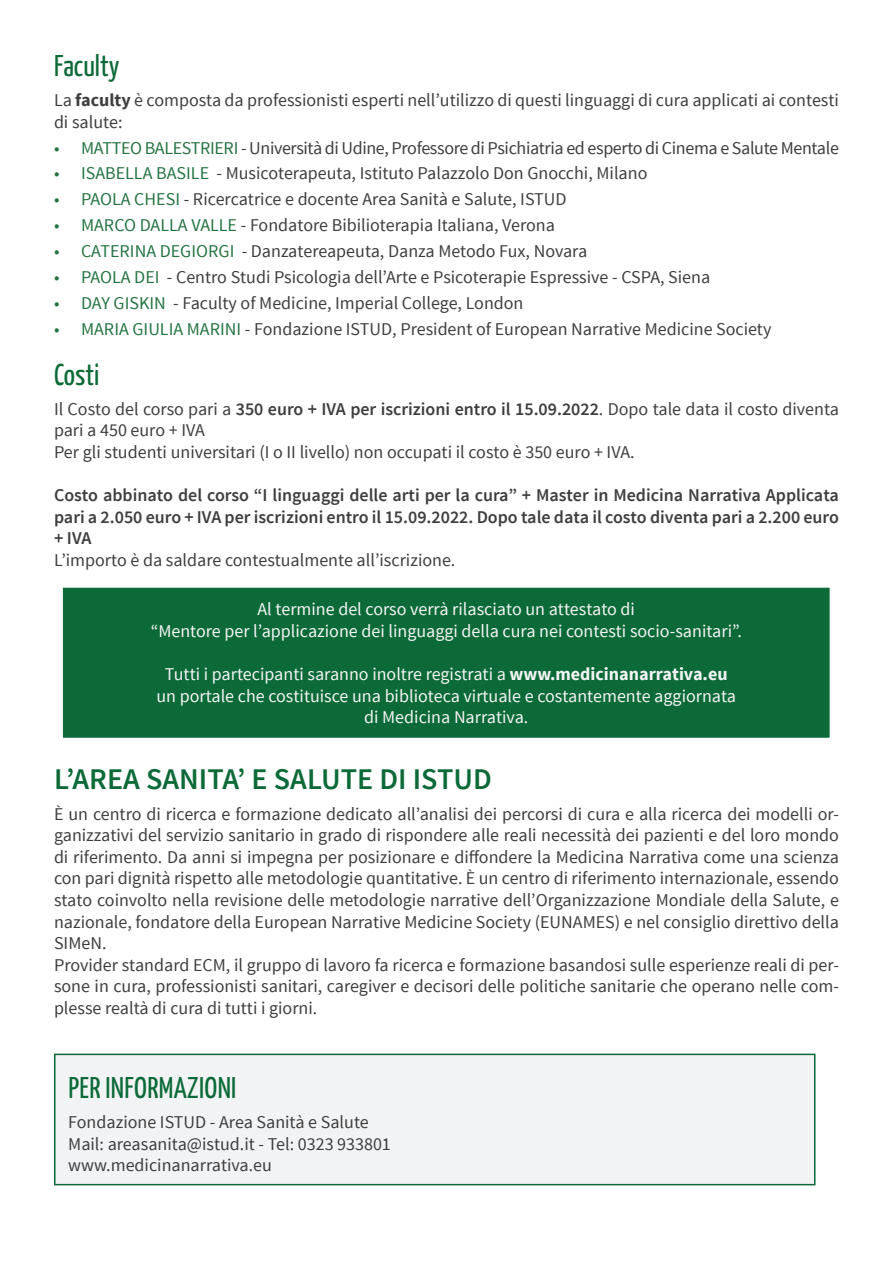
<style>
.page{position:relative;width:893px;height:1263px;background:#fff}
.page>*{position:absolute;margin:0;border:0;box-sizing:border-box;transform-origin:0 0}
.Stile_di_paragrafo_2{font:600 30px "Source Sans Pro";color:#0c6a38}
.Stile_di_paragrafo_2-2{font:30px "Yanone Kaffeesatz";letter-spacing:.01em;color:#0c6a38}
.t1{font:18px/21.6px "Source Sans Pro";color:#3e3e3f;text-align:justify}
.t2{font:18px "Source Sans Pro";color:#f4f5f5}
.t3{font:600 18px/21.6px "Source Sans Pro";color:#3e3e3f;text-align:justify}
.t4{font:18px "Source Sans Pro";letter-spacing:-.02em;color:#3e3e3f}
.s1{font-weight:700}
.s2{color:#247342}
.s3{font-weight:600}
</style>
<div class="page">
<div style="left:55px;top:1054px;width:760px;height:131px;background:#f2f3f4"></div>
<div style="left:54px;top:1054px;width:761px;height:131px;border:2px solid #0c6a38"></div>
<div style="left:64px;top:588px;width:765px;height:149px;background:#0c6a38"></div>
<div style="left:63px;top:588px;width:767px;height:150px;border:2px solid #0c6a38"></div>
<p class="Stile_di_paragrafo_2-2" style="left:54px;top:47px;width:67px">Faculty</p>
<p class="t1" style="left:54px;top:90px;width:786px">La <span class="s1">faculty</span> è composta da professionisti esperti nell’utilizzo di questi linguaggi di cura applicati ai contesti di salute:</p>
<p class="t4" style="left:54px;top:136px;width:786px"><span class="s2">• MATTEO BALESTRIERI</span> - Università di Udine, Professore di Psichiatria ed esperto di Cinema e Salute Mentale</p>
<p class="t1" style="left:54px;top:163px;width:595px"><span class="s2">• ISABELLA BASILE</span> - Musicoterapeuta, Istituto Palazzolo Don Gnocchi, Milano</p>
<p class="t1" style="left:54px;top:189px;width:514px"><span class="s2">• PAOLA CHESI</span> - Ricercatrice e docente Area Sanità e Salute, ISTUD</p>
<p class="t1" style="left:54px;top:215px;width:502px"><span class="s2">• MARCO DALLA VALLE</span> - Fondatore Bibilioterapia Italiana, Verona</p>
<p class="t1" style="left:54px;top:241px;width:535px"><span class="s2">• CATERINA DEGIORGI</span> - Danzatereapeuta, Danza Metodo Fux, Novara</p>
<p class="t1" style="left:54px;top:266px;width:658px"><span class="s2">• PAOLA DEI</span> - Centro Studi Psicologia dell’Arte e Psicoterapie Espressive - CSPA, Siena</p>
<p class="t1" style="left:54px;top:292px;width:471px"><span class="s2">• DAY GISKIN</span> - Faculty of Medicine, Imperial College, London</p>
<p class="t1" style="left:54px;top:318px;width:719px"><span class="s2">• MARIA GIULIA MARINI</span> - Fondazione ISTUD, President of European Narrative Medicine Society</p>
<p class="Stile_di_paragrafo_2-2" style="left:54px;top:356px;width:47px">Costi</p>
<p class="t1" style="left:54px;top:398px;width:786px">Il Costo del corso pari a <span class="s3">350 euro + IVA per iscrizioni entro il 15.09.2022</span>. Dopo tale data il costo diventa pari a 450 euro + IVA</p>
<p class="t1" style="left:54px;top:441px;width:582px">Per gli studenti universitari (I o II livello) non occupati il costo è 350 euro + IVA.</p>
<p class="t3" style="left:54px;top:485px;width:786px">Costo abbinato del corso “I linguaggi delle arti per la cura” + Master in Medicina Narrativa Applicata pari a 2.050 euro + IVA per iscrizioni entro il 15.09.2022. Dopo tale data il costo diventa pari a 2.200 euro + IVA</p>
<p class="t1" style="left:54px;top:549px;width:403px">L’importo è da saldare contestualmente all’iscrizione.</p>
<p class="t2" style="left:257px;top:598px;width:379px">Al termine del corso verrà rilasciato un attestato di</p>
<p class="t2" style="left:151px;top:620px;width:593px">“Mentore per l’applicazione dei linguaggi della cura nei contesti socio-sanitari”.</p>
<p class="t2" style="left:165px;top:663px;width:564px">Tutti i partecipanti saranno inoltre registrati a <span class="s1">www.medicinanarrativa.eu</span></p>
<p class="t2" style="left:156px;top:685px;width:581px">un portale che costituisce una biblioteca virtuale e costantemente aggiornata</p>
<p class="t2" style="left:364px;top:706px;width:166px">di Medicina Narrativa.</p>
<p class="Stile_di_paragrafo_2" style="left:54px;top:760px;width:439px">L’AREA SANITA’ E SALUTE DI ISTUD</p>
<p class="t1" style="left:54px;top:803px;width:786px">È un centro di ricerca e formazione dedicato all’analisi dei percorsi di cura e alla ricerca dei modelli or&shy;ganizzativi del servizio sanitario in grado di rispondere alle reali necessità dei pazienti e del loro mondo di riferimento. Da anni si impegna per posizionare e diffondere la Medicina Narrativa come una scienza con pari dignità rispetto alle metodologie quantitative. È un centro di riferimento internazionale, essendo stato coinvolto nella revisione delle metodologie narrative dell’Organizzazione Mondiale della Salute, e nazionale, fondatore della European Narrative Medicine Society (EUNAMES) e nel consiglio direttivo della SIMeN.</p>
<p class="t1" style="left:54px;top:954px;width:786px">Provider standard ECM, il gruppo di lavoro fa ricerca e formazione basandosi sulle esperienze reali di per&shy;sone in cura, professionisti sanitari, caregiver e decisori delle politiche sanitarie che operano nelle com&shy;plesse realtà di cura di tutti i giorni.</p>
<p class="Stile_di_paragrafo_2-2" style="left:68px;top:1069px;width:169px">PER INFORMAZIONI</p>
<p class="t1" style="left:68px;top:1111px;width:302px">Fondazione ISTUD - Area Sanità e Salute</p>
<p class="t1" style="left:68px;top:1133px;width:324px">Mail: areasanita@istud.it - Tel: 0323 933801</p>
<p class="t1" style="left:68px;top:1155px;width:205px">www.medicinanarrativa.eu</p>
</div>
